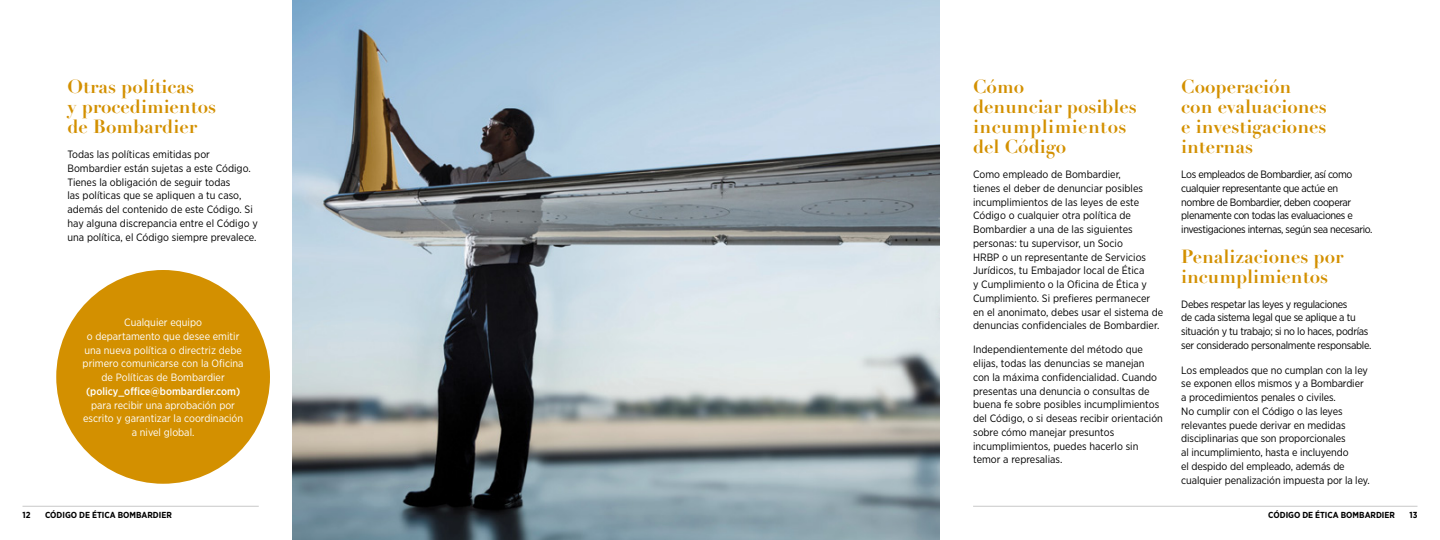
<style>
.page{position:relative;width:1440px;height:540px;background:#fff}
.page>*{position:absolute;margin:0;border:0;box-sizing:border-box;transform-origin:0 0}
.t1{font:700 18.75px/20px "Didot LH";color:#d39000}
.t2{font:10.62px/13.8px "Gotham Narrow";color:#000}
.t3{font:10.62px/13.8px "Gotham Narrow";color:#fff;text-align:center}
.t4{font:10.62px/13.8px "Gotham Narrow";letter-spacing:-.035em;color:#000}
.t5{font:10.62px/13.8px "Gotham Narrow";letter-spacing:-.03em;color:#000}
.t6{font:500 10.62px "Gotham Narrow";color:#fff}
.t7{font:700 8.75px "Gotham Narrow";color:#000}
</style>
<div class="page">
<img style="left:292px;top:0;width:647px;height:540px">
<div style="left:56px;top:270px;width:214px;height:214px;background:#d39000;border-radius:50%"></div>
<hr style="left:22px;top:506px;width:237px;height:1px;background:#c8c8c8">
<hr style="left:973px;top:506px;width:445px;height:1px;background:#c8c8c8">
<h1 class="t1" style="left:68px;top:77px;width:150px">Otras políticas<br>y procedimientos de Bombardier</h1>
<p class="t2" style="left:68px;top:147px;width:192px">Todas las políticas emitidas por Bombardier están sujetas a este Código.<br>Tienes la obligación de seguir todas<br>las políticas que se apliquen a tu caso, además del contenido de este Código. Si hay alguna discrepancia entre el Código y una política, el Código siempre prevalece.</p>
<p class="t3" style="left:83px;top:315px;width:162px">Cualquier equipo<br>o departamento que desee emitir una nueva política o directriz debe primero comunicarse con la Oficina de Políticas de Bombardier</p>
<p class="t6" style="left:86px;top:384px;width:156px">(policy_office@bombardier.com)</p>
<p class="t3" style="left:83px;top:398px;width:162px">para recibir una aprobación por escrito y garantizar la coordinación a nivel global.</p>
<h1 class="t1" style="left:973px;top:77px;width:165px">Cómo<br>denunciar posibles incumplimientos del Código</h1>
<p class="t2" style="left:973px;top:167px;width:192px">Como empleado de Bombardier,<br>tienes el deber de denunciar posibles incumplimientos de las leyes de este Código o cualquier otra política de Bombardier a una de las siguientes personas: tu supervisor, un Socio<br>HRBP o un representante de Servicios Jurídicos, tu Embajador local de Ética<br>y Cumplimiento o la Oficina de Ética y Cumplimiento. Si prefieres permanecer en el anonimato, debes usar el sistema de denuncias confidenciales de Bombardier.</p>
<p class="t2" style="left:973px;top:343px;width:191px">Independientemente del método que elijas, todas las denuncias se manejan con la máxima confidencialidad. Cuando presentas una denuncia o consultas de buena fe sobre posibles incumplimientos del Código, o si deseas recibir orientación sobre cómo manejar presuntos incumplimientos, puedes hacerlo sin temor a represalias.</p>
<h1 class="t1" style="left:1181px;top:77px;width:147px">Cooperación con evaluaciones e investigaciones internas</h1>
<p class="t4" style="left:1181px;top:167px;width:193px">Los empleados de Bombardier, así como cualquier representante que actúe en nombre de Bombardier, deben cooperar plenamente con todas las evaluaciones e investigaciones internas, según sea necesario.</p>
<h1 class="t1" style="left:1181px;top:246px;width:164px">Penalizaciones por incumplimientos</h1>
<p class="t5" style="left:1181px;top:297px;width:192px">Debes respetar las leyes y regulaciones<br>de cada sistema legal que se aplique a tu situación y tu trabajo; si no lo haces, podrías ser considerado personalmente responsable.</p>
<p class="t2" style="left:1181px;top:363px;width:190px">Los empleados que no cumplan con la ley se exponen ellos mismos y a Bombardier a procedimientos penales o civiles.<br>No cumplir con el Código o las leyes relevantes puede derivar en medidas disciplinarias que son proporcionales<br>al incumplimiento, hasta e incluyendo<br>el despido del empleado, además de cualquier penalización impuesta por la ley.</p>
<p class="t7" style="left:22px;top:509px;width:10px">12</p>
<p class="t7" style="left:45px;top:509px;width:128px">CÓDIGO DE ÉTICA BOMBARDIER</p>
<p class="t7" style="left:1268px;top:509px;width:128px">CÓDIGO DE ÉTICA BOMBARDIER</p>
<p class="t7" style="left:1410px;top:509px;width:9px">13</p>
</div>
